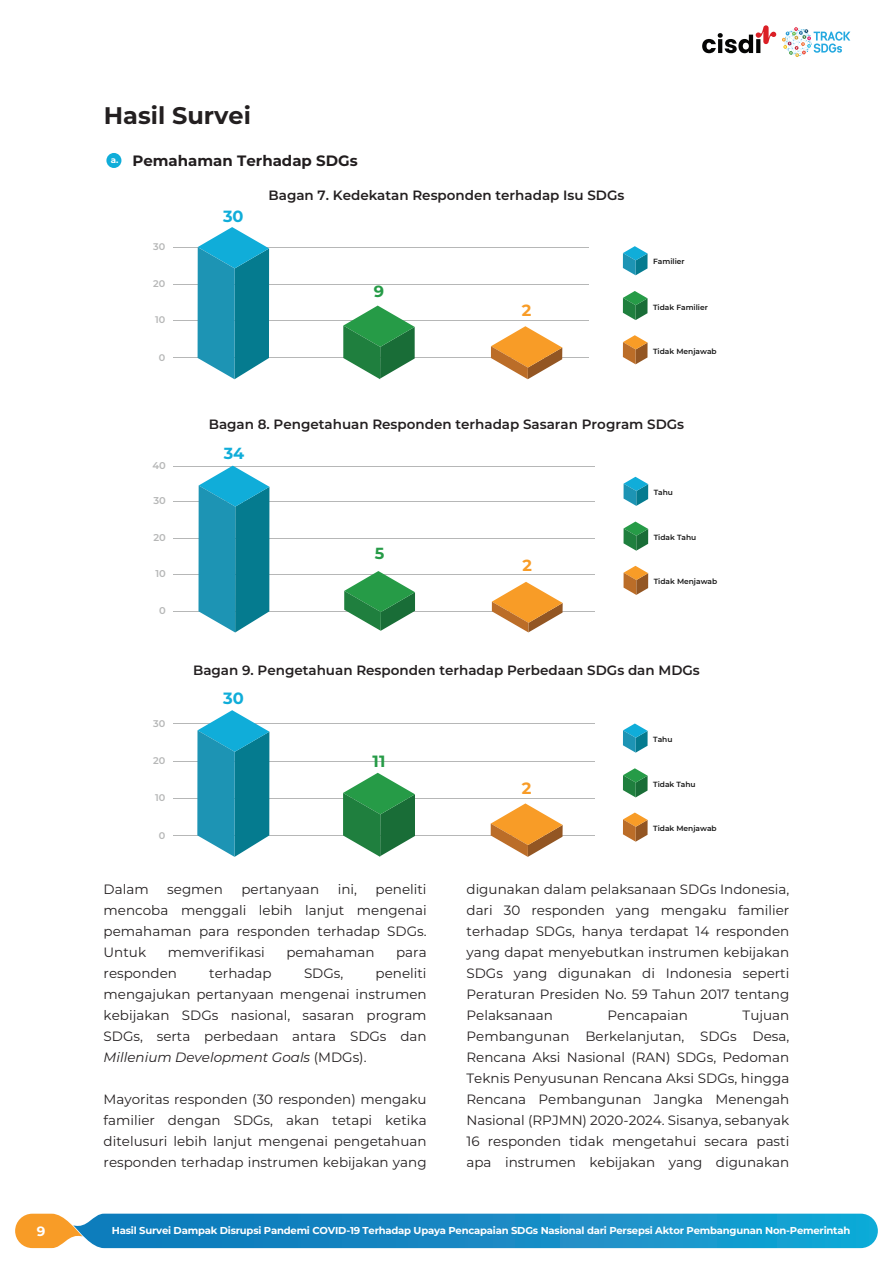
<style>
.page{position:relative;width:893px;height:1263px;background:#fff}
.page>*{position:absolute;margin:0;border:0;box-sizing:border-box;transform-origin:0 0}
.t1{font:700 24px "Montserrat";color:#231f20}
.t2{font:700 16.35px "Montserrat";color:#10add9}
.t3{font:700 16.35px "Montserrat";color:#269b47}
.t4{font:700 16.35px "Montserrat";color:#f89c27}
.t5{font:700 16.2px "Montserrat";color:#10add9}
.t6{font:700 16.2px "Montserrat";color:#269b47}
.t7{font:700 16.2px "Montserrat";color:#f89c27}
.t8{font:700 16.05px "Montserrat";color:#10add9}
.t9{font:700 16.05px "Montserrat";color:#269b47}
.t10{font:700 16.05px "Montserrat";color:#f89c27}
.t11{font:700 15px "Montserrat";color:#211d1e}
.t12{font:13.5px/21px "Montserrat";color:#231f20;text-align:justify}
.t13{font:600 13.5px "Montserrat";color:#231f20}
.t14{font:700 13.5px "Montserrat";color:#fff}
.t15{font:700 10.5px "Montserrat";letter-spacing:-.02em;color:#fff}
.t16{font:700 10.05px "Montserrat";letter-spacing:-.02em;color:#fff}
.t17{font:600 9.9px "Montserrat";color:#b6b7b7}
.t18{font:600 9.75px "Montserrat";color:#b6b7b7}
.t19{font:600 9.6px "Montserrat";color:#b6b7b7}
.t20{font:600 7.5px "Montserrat";color:#161616}
.s1{font-style:italic}
</style>
<div class="page">
<svg style="left:15px;top:1214px;width:863px;height:34px;background:#2891be"></svg>
<svg style="left:702px;top:25px;width:148px;height:32px"></svg>
<hr style="left:173px;top:284px;width:416px;height:1px;background:#b6b7b7">
<hr style="left:173px;top:321px;width:416px;height:1px;background:#b6b7b7">
<hr style="left:173px;top:358px;width:416px;height:1px;background:#b6b7b7">
<hr style="left:173px;top:247px;width:416px;height:1px;background:#b6b7b7">
<svg style="left:198px;top:227px;width:71px;height:152px;background:#329db6"></svg>
<svg style="left:343px;top:306px;width:72px;height:73px"></svg>
<svg style="left:491px;top:326px;width:71px;height:53px"></svg>
<svg style="left:623px;top:246px;width:24px;height:29px"></svg>
<svg style="left:623px;top:291px;width:24px;height:29px"></svg>
<svg style="left:623px;top:335px;width:24px;height:29px"></svg>
<hr style="left:174px;top:538px;width:421px;height:1px;background:#b6b7b7">
<hr style="left:174px;top:574px;width:421px;height:1px;background:#b6b7b7">
<hr style="left:174px;top:611px;width:421px;height:1px;background:#b6b7b7">
<hr style="left:174px;top:466px;width:421px;height:1px;background:#b6b7b7">
<hr style="left:174px;top:501px;width:421px;height:1px;background:#b6b7b7">
<svg style="left:198px;top:466px;width:71px;height:166px;background:#2f9bb4"></svg>
<svg style="left:344px;top:571px;width:71px;height:60px"></svg>
<svg style="left:492px;top:582px;width:71px;height:50px"></svg>
<svg style="left:623px;top:477px;width:25px;height:29px"></svg>
<svg style="left:623px;top:521px;width:25px;height:30px"></svg>
<svg style="left:623px;top:566px;width:25px;height:29px"></svg>
<svg style="left:623px;top:723px;width:25px;height:30px"></svg>
<svg style="left:623px;top:768px;width:25px;height:29px"></svg>
<svg style="left:623px;top:812px;width:25px;height:30px"></svg>
<hr style="left:173px;top:761px;width:421px;height:1px;background:#b6b7b7">
<hr style="left:173px;top:798px;width:421px;height:1px;background:#b6b7b7">
<hr style="left:173px;top:835px;width:421px;height:1px;background:#b6b7b7">
<hr style="left:173px;top:723px;width:421px;height:1px;background:#b6b7b7">
<svg style="left:197px;top:710px;width:72px;height:147px;background:#369fb8"></svg>
<svg style="left:343px;top:773px;width:72px;height:84px"></svg>
<svg style="left:491px;top:803px;width:72px;height:54px"></svg>
<div style="left:106px;top:153px;width:15px;height:15px;background:#10add9;border-radius:50%"></div>
<h1 class="t1" style="left:104px;top:98px;width:149px">Hasil Survei</h1>
<p class="t11" style="left:111px;top:149px;width:248px"><sup>a.</sup> Pemahaman Terhadap SDGs</p>
<p class="t19" style="left:153px;top:240px;width:14px">30</p>
<p class="t19" style="left:153px;top:277px;width:14px">20</p>
<p class="t19" style="left:155px;top:313px;width:12px">10</p>
<p class="t19" style="left:159px;top:351px;width:8px">0</p>
<p class="t17" style="left:153px;top:458px;width:15px">40</p>
<p class="t17" style="left:154px;top:494px;width:14px">30</p>
<p class="t17" style="left:154px;top:531px;width:14px">20</p>
<p class="t17" style="left:156px;top:566px;width:12px">10</p>
<p class="t17" style="left:159px;top:604px;width:8px">0</p>
<p class="t18" style="left:153px;top:716px;width:14px">30</p>
<p class="t18" style="left:153px;top:754px;width:14px">20</p>
<p class="t18" style="left:155px;top:790px;width:12px">10</p>
<p class="t18" style="left:159px;top:828px;width:8px">0</p>
<p class="t5" style="left:223px;top:205px;width:22px">30</p>
<p class="t13" style="left:269px;top:185px;width:357px">Bagan 7. Kedekatan Responden terhadap Isu SDGs</p>
<p class="t6" style="left:374px;top:280px;width:12px">9</p>
<p class="t7" style="left:522px;top:299px;width:11px">2</p>
<p class="t20" style="left:653px;top:256px;width:33px">Familier</p>
<p class="t20" style="left:653px;top:302px;width:56px">Tidak Familier</p>
<p class="t20" style="left:653px;top:346px;width:65px">Tidak Menjawab</p>
<p class="t13" style="left:209px;top:415px;width:477px">Bagan 8. Pengetahuan Responden terhadap Sasaran Program SDGs</p>
<p class="t8" style="left:224px;top:442px;width:22px">34</p>
<p class="t9" style="left:375px;top:542px;width:11px">5</p>
<p class="t10" style="left:523px;top:554px;width:11px">2</p>
<p class="t20" style="left:654px;top:487px;width:21px">Tahu</p>
<p class="t20" style="left:654px;top:532px;width:44px">Tidak Tahu</p>
<p class="t20" style="left:654px;top:576px;width:65px">Tidak Menjawab</p>
<p class="t13" style="left:193px;top:661px;width:508px">Bagan 9. Pengetahuan Responden terhadap Perbedaan SDGs dan MDGs</p>
<p class="t2" style="left:223px;top:686px;width:22px">30</p>
<p class="t3" style="left:373px;top:749px;width:14px">11</p>
<p class="t4" style="left:522px;top:777px;width:11px">2</p>
<p class="t20" style="left:653px;top:733px;width:21px">Tahu</p>
<p class="t20" style="left:653px;top:779px;width:44px">Tidak Tahu</p>
<p class="t20" style="left:653px;top:823px;width:65px">Tidak Menjawab</p>
<p class="t12" style="left:104px;top:878px;width:324px;text-indent:272px">peneliti mencoba menggali lebih lanjut mengenai pemahaman para responden terhadap SDGs.<br>Untuk</p>
<p class="t12" style="left:104px;top:878px;width:47px">Dalam</p>
<p class="t12" style="left:167px;top:878px;width:57px">segmen</p>
<p class="t12" style="left:241px;top:878px;width:79px">pertanyaan</p>
<p class="t12" style="left:338px;top:878px;width:21px">ini,</p>
<p class="t12" style="left:168px;top:941px;width:98px">memverifikasi</p>
<p class="t12" style="left:286px;top:941px;width:90px">pemahaman</p>
<p class="t12" style="left:396px;top:941px;width:32px">para</p>
<p class="t12" style="left:104px;top:962px;width:75px">responden</p>
<p class="t12" style="left:209px;top:962px;width:64px">terhadap</p>
<p class="t12" style="left:304px;top:962px;width:41px">SDGs,</p>
<p class="t12" style="left:104px;top:962px;width:324px;text-indent:272px">peneliti mengajukan pertanyaan mengenai instrumen kebijakan SDGs nasional, sasaran program SDGs, serta perbedaan antara SDGs dan <span class="s1">Millenium Development Goals</span> (MDGs).</p>
<p class="t12" style="left:104px;top:1088px;width:324px">Mayoritas responden (30 responden) mengaku familier dengan SDGs, akan tetapi ketika ditelusuri lebih lanjut mengenai pengetahuan responden terhadap instrumen kebijakan yang</p>
<p class="t12" style="left:466px;top:878px;width:324px">digunakan dalam pelaksanaan SDGs Indonesia, dari 30 responden yang mengaku familier terhadap SDGs, hanya terdapat 14 responden yang dapat menyebutkan instrumen kebijakan SDGs yang digunakan di Indonesia seperti Peraturan Presiden No. 59 Tahun 2017 tentang Pelaksanaan</p>
<p class="t12" style="left:466px;top:1004px;width:324px;text-indent:276px">Tujuan Pembangunan Berkelanjutan, SDGs Desa, Rencana Aksi Nasional (RAN) SDGs, Pedoman Teknis Penyusunan Rencana Aksi SDGs, hingga Rencana Pembangunan Jangka Menengah Nasional (RPJMN) 2020-2024. Sisanya, sebanyak 16 responden tidak mengetahui secara pasti apa instrumen kebijakan yang digunakan</p>
<p class="t12" style="left:607px;top:1004px;width:82px">Pencapaian</p>
<p class="t15" style="left:587px;top:1222px;width:266px">Hasil Survei Kesiapan Puskesmas untuk Vaksinasi</p>
<p class="t14" style="left:37px;top:1221px;width:10px">91</p>
<p class="t16" style="left:112px;top:1223px;width:740px">Hasil Survei Dampak Disrupsi Pandemi COVID-19 Terhadap Upaya Pencapaian SDGs Nasional dari Persepsi Aktor Pembangunan Non-Pemerintah</p>
</div>
